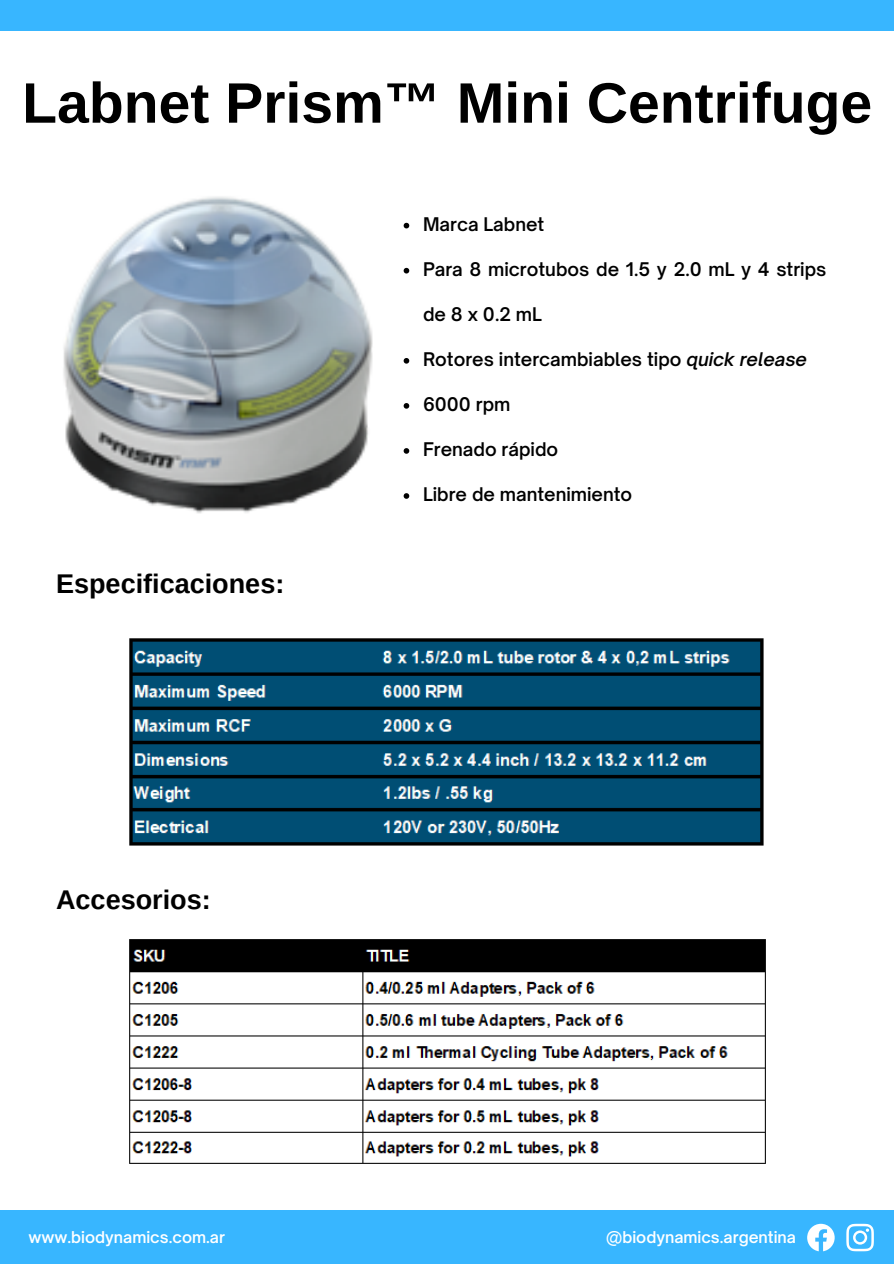
<style>
.page{position:relative;width:894px;height:1264px;background:#fff}
.page>*{position:absolute;margin:0;border:0;box-sizing:border-box;transform-origin:0 0}
.t1{font:700 57px "Arimo";color:#000}
.t2{font:700 27px "Arimo";color:#000}
.t3{font:600 18px "Open Sauce One";color:#000}
.t4{font:600 15.6px "Open Sauce One";color:#fff}
.s1{font-style:italic}
</style>
<div class="page">
<div style="left:0;top:0;width:893px;height:31px;background:#38b6ff"></div>
<div style="left:0;top:1210px;width:893px;height:53px;background:#38b6ff"></div>
<svg style="left:807px;top:1223px;width:27px;height:28px"></svg>
<svg style="left:846px;top:1223px;width:27px;height:28px"></svg>
<img style="left:63px;top:196px;width:310px;height:318px">
<img style="left:129px;top:638px;width:635px;height:208px">
<img style="left:129px;top:939px;width:637px;height:224px">
<svg style="left:403px;top:223px;width:6px;height:5px"></svg>
<svg style="left:403px;top:268px;width:6px;height:5px"></svg>
<svg style="left:403px;top:358px;width:6px;height:5px"></svg>
<svg style="left:403px;top:403px;width:6px;height:5px"></svg>
<svg style="left:403px;top:448px;width:6px;height:6px"></svg>
<svg style="left:403px;top:493px;width:6px;height:6px"></svg>
<h1 class="t1" style="left:22px;top:71px;width:851px">Labnet Prism™ Mini Centrifuge</h1>
<h2 class="t2" style="left:56px;top:569px;width:230px">Especificaciones:</h2>
<h2 class="t2" style="left:56px;top:884px;width:156px">Accesorios:</h2>
<p class="t3" style="left:423px;top:213px;width:123px">Marca Labnet</p>
<p class="t3" style="left:423px;top:258px;width:405px">Para 8 microtubos de 1.5 y 2.0 mL y 4 strips</p>
<p class="t3" style="left:423px;top:303px;width:120px">de 8 x 0.2 mL</p>
<p class="t3" style="left:423px;top:348px;width:385px">Rotores intercambiables tipo <span class="s1">quick release</span></p>
<p class="t3" style="left:423px;top:393px;width:89px">6000 rpm</p>
<p class="t3" style="left:423px;top:438px;width:137px">Frenado rápido</p>
<p class="t3" style="left:423px;top:483px;width:211px">Libre de mantenimiento</p>
<p class="t4" style="left:28px;top:1226px;width:198px">www.biodynamics.com.ar</p>
<p class="t4" style="left:606px;top:1227px;width:191px">@biodynamics.argentina</p>
</div>
